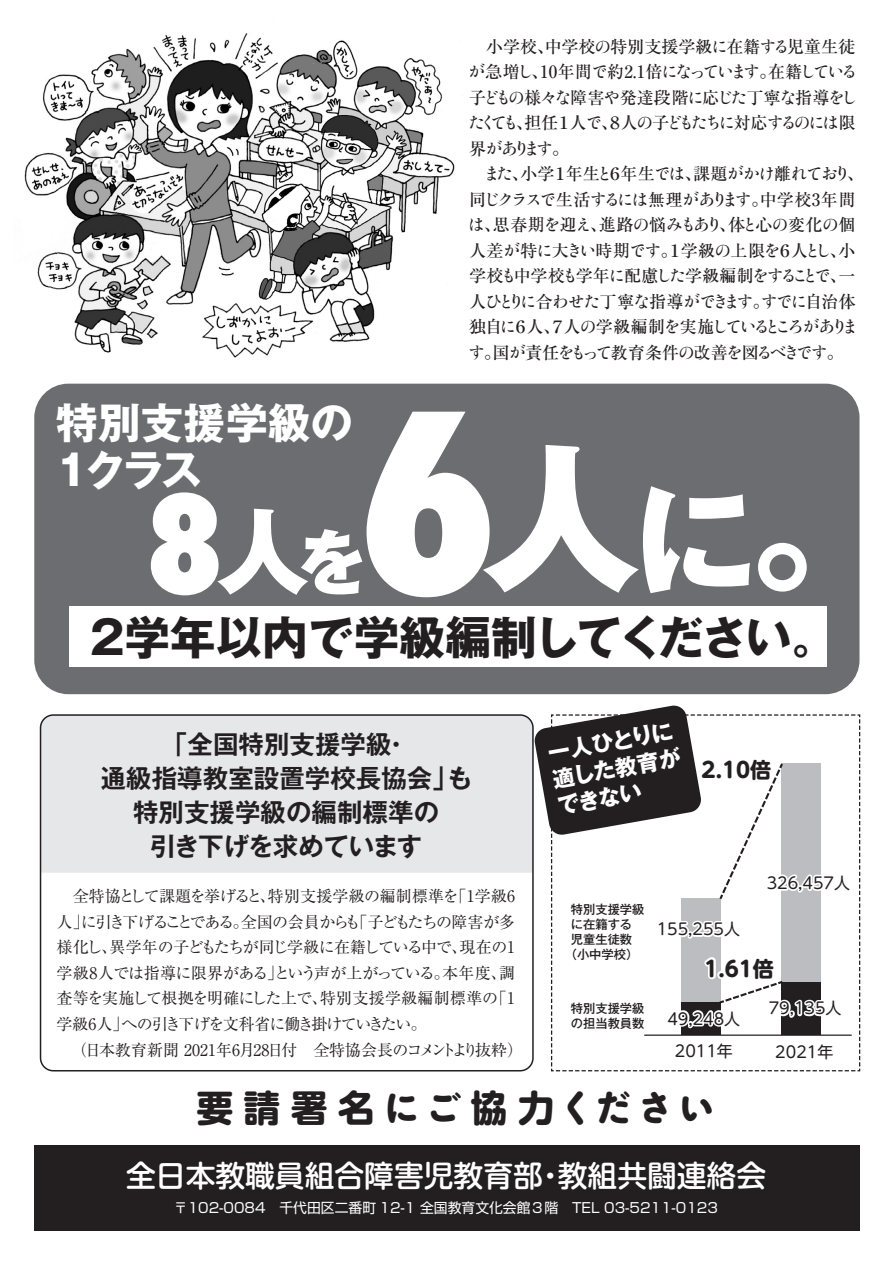
<style>
.page{position:relative;width:893px;height:1264px;background:#fff}
.page>*{position:absolute;margin:0;border:0;box-sizing:border-box;transform-origin:0 0}
.t1{font:800 condensed 241.8px "Futura";color:#fff}
.t2{font:800 condensed 131.7px "Futura";color:#fff}
.t3{font:700 45.9px "Gothic MB101 Pr 6";letter-spacing:-.005em;color:#231f20}
.t4{font:700 42.45px/46.8px "Gothic MB101 Pr 6";color:#fff}
.t5{font:700 36.75px "Shin M Go Pr 6";letter-spacing:.28em;color:#231f20}
.t6{font:500 29.7px "Shin M Go Pr 6";color:#fff}
.t7{font:700 25.5px/34px "Gothic MB101 Pr 6 De";color:#231f20;text-align:center}
.t8{font:700 22.2px/27.2px "Gothic MB101 Pr 6";color:#fff}
.t9{font:700 21.3px "UD Shin M Go Pr 6";color:#231f20}
.t10{font:500 16.95px/25.5px "Ryumin Pr 6";letter-spacing:.01em;color:#231f20}
.t11{font:16.95px/25.5px "Ryumin Std Medium KO";letter-spacing:-.225em;color:#231f20}
.t12{font:16.95px/25.5px "Ryumin Std Medium KO";letter-spacing:-.245em;color:#231f20}
.t13{font:16.95px "Ryumin Std Medium KO";letter-spacing:-.2em;color:#231f20}
.t14{font:15.9px/25.5px "Ryumin Pr 6";letter-spacing:-.03em;color:#231f20;text-align:justify}
.t15{font:15.9px/32.7px "UD Shin M Go Pr 6";color:#231f20;text-align:center}
.t16{font:15.9px "Ryumin Pr 6";color:#231f20}
.t17{font:13.8px "Shin Go Pr 6";color:#fff}
.t18{font:500 12.3px/14.9px "Gothic MB101 Pr 6";color:#231f20;text-align:center}
.s1{font-family:"Ryumin Std Medium KO";font-weight:400}
.s2{font-family:"Ryumin Pr 6";font-weight:500}
.s3{font-family:"Gothic MB101 Pr 6";font-stretch:normal;font-size:159.75px}
.s4{font-family:"Gothic MB101 Pr 6";font-stretch:normal;font-size:122.85px}
.s5{font-family:"Gothic MB101 Pr 6";font-stretch:normal;font-size:170.25px}
.s6{font-family:"Gothic MB101 Pr 6";font-stretch:normal;font-size:93.15px}
.s7{font-family:"Gothic MB101 Pr 6";font-stretch:normal;font-size:71.55px}
.s8{font-family:"Maru Anti Std"}
</style>
<div class="page">
<div style="left:34px;top:383px;width:825px;height:311px;background:#6c6d70;border-radius:34px"></div>
<div style="left:70px;top:606px;width:757px;height:60px;background:#fff"></div>
<svg style="left:534px;top:705px;width:327px;height:366px"></svg>
<div style="left:34px;top:1144px;width:825px;height:85px;background:#231f20"></div>
<div style="left:41px;top:717px;width:490px;height:155px;background:#e6e7e9"></div>
<div style="left:40px;top:714px;width:494px;height:357px;border:2px solid #231f20;border-radius:13px"></div>
<img style="left:24px;top:33px;width:431px;height:325px">
<p class="t10" style="left:469px;top:33px;width:391px">　小学校、中学校<span class="s1">の</span>特別支援学級<span class="s1">に</span>在籍<span class="s1">する</span>児童生徒<span class="s1">が</span>急増<span class="s1">し</span>、10年間<span class="s1">で</span>約2.1倍<span class="s1">になっています</span>。在籍<span class="s1">している</span>子<span class="s1">どもの</span>様々<span class="s1">な</span>障害<span class="s1">や</span>発達段階<span class="s1">に</span>応<span class="s1">じた</span>丁寧<span class="s1">な</span>指導<span class="s1">をし</span></p>
<p class="t12" style="left:468px;top:108px;width:389px">たくても<span class="s2">、担任１人</span>で<span class="s2">、８人</span>の<span class="s2">子</span>どもたちに<span class="s2">対応</span>するのには<span class="s2">限界</span>があります<span class="s2">。</span></p>
<p class="t10" style="left:483px;top:160px;width:382px"><span class="s1">また</span>、小学１年生<span class="s1">と</span>６年生<span class="s1">では</span>、課題<span class="s1">がかけ</span>離<span class="s1">れており</span>、</p>
<p class="t13" style="left:469px;top:187px;width:388px"><span class="s2">同</span>じクラスで<span class="s2">生活</span>するには<span class="s2">無理</span>があります<span class="s2">。中学校3年間</span></p>
<p class="t10" style="left:468px;top:211px;width:389px;text-align:justify"><span class="s1">は</span>、思春期<span class="s1">を</span>迎<span class="s1">え</span>、進路<span class="s1">の</span>悩<span class="s1">みもあり</span>、体<span class="s1">と</span>心<span class="s1">の</span>変化<span class="s1">の</span>個人差<span class="s1">が</span>特<span class="s1">に</span>大<span class="s1">きい</span>時期<span class="s1">です</span>。１学級<span class="s1">の</span>上限<span class="s1">を</span>６人<span class="s1">とし</span>、小学校<span class="s1">も</span>中学校<span class="s1">も</span>学年<span class="s1">に</span>配慮<span class="s1">した</span>学級編制<span class="s1">をすることで</span>、一</p>
<p class="t11" style="left:468px;top:287px;width:392px"><span class="s2">人</span>ひとりに<span class="s2">合</span>わせた<span class="s2">丁寧</span>な<span class="s2">指導</span>ができます<span class="s2">。</span>すでに<span class="s2">自治体独自</span>に<span class="s2">６人、７人</span>の<span class="s2">学級編制</span>を<span class="s2">実施</span>しているところがあります<span class="s2">。国</span>が<span class="s2">責任</span>をもって<span class="s2">教育条件</span>の<span class="s2">改善</span>を<span class="s2">図</span>るべきです<span class="s2">。</span></p>
<h3 class="t4" style="left:56px;top:398px;width:298px">特別支援学級の<br>1クラス</h3>
<h1 class="t1" style="left:355px;top:339px;width:564px">6<span class="s3">人</span><span class="s4">に</span><span class="s5">。</span></h1>
<h2 class="t2" style="left:145px;top:455px;width:224px">8<span class="s6">人</span><span class="s7">を</span></h2>
<h3 class="t3" style="left:84px;top:599px;width:755px">２学年以内で学級編制してください。</h3>
<h3 class="t7" style="left:101px;top:726px;width:374px">「全国特別支援学級・<br>通級指導教室設置学校長協会」も特別支援学級の編制標準の<br>引き下げを求めています</h3>
<p class="t14" style="left:57px;top:882px;width:460px">　全特協として課題を挙げると、特別支援学級の編制標準を「1学級6人」に引き下げることである。全国の会員からも「子どもたちの障害が多様化し、異学年の子どもたちが同じ学級に在籍している中で、現在の1学級8人では指導に限界がある」という声が上がっている。本年度、調査等を実施して根拠を明確にした上で、特別支援学級編制標準の「1学級6人」への引き下げを文科省に働き掛けていきたい。</p>
<p class="t16" style="left:71px;top:1036px;width:453px">（日本教育新聞 2021年6月28日付　全特協会長のコメントより抜粋）</p>
<h3 class="t8" style="left:546px;top:738px;width:131px;rotate:-10deg">一人ひとりに適した教育ができない</h3>
<h3 class="t9" style="left:702px;top:750px;width:71px">2.10倍</h3>
<p class="t15" style="left:767px;top:865px;width:85px">326,457人</p>
<p class="t18" style="left:565px;top:901px;width:81px">特別支援学級に在籍する<br>児童生徒数<br>（小中学校）</p>
<p class="t18" style="left:571px;top:999px;width:75px;text-align:left">特別支援学級の担当教員数</p>
<p class="t15" style="left:657px;top:911px;width:85px">155,255人</p>
<h3 class="t9" style="left:704px;top:949px;width:71px">1.61倍</h3>
<p class="t15" style="left:667px;top:1001px;width:74px">49,248人<br>2011年</p>
<p class="t15" style="left:769px;top:990px;width:74px">79,135人</p>
<p class="t15" style="left:775px;top:1034px;width:60px">2021年</p>
<h3 class="t5" style="left:197px;top:1076px;width:519px">要請署名<span class="s8">にご</span>協力<span class="s8">ください</span></h3>
<h3 class="t6" style="left:126px;top:1150px;width:641px">全日本教職員組合障害児教育部・教組共闘連絡会</h3>
<p class="t17" style="left:174px;top:1196px;width:545px">〒102-0084　千代田区二番町 12-1 全国教育文化会館３階　TEL 03-5211-0123</p>
</div>
